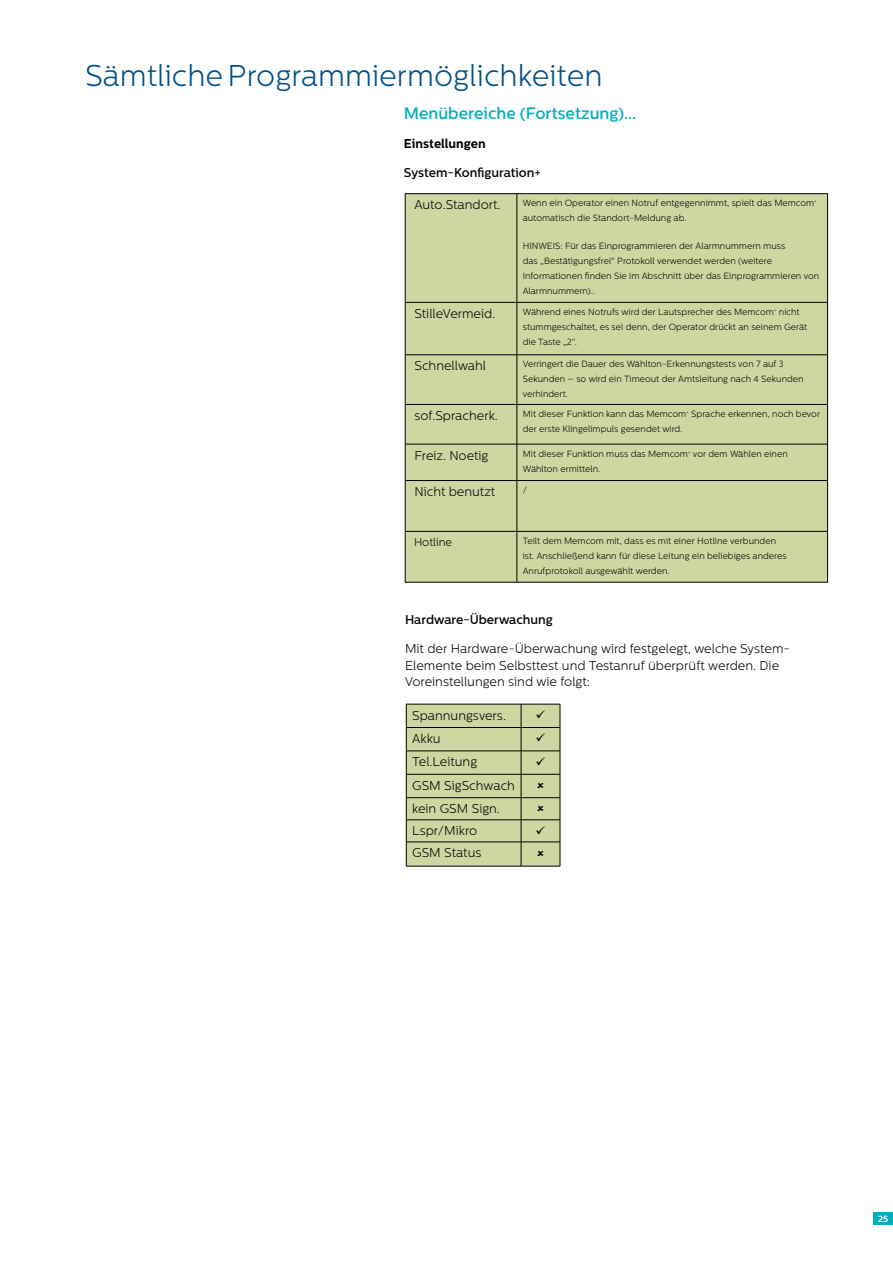
<style>
.page{position:relative;width:893px;height:1263px;background:#fff}
.page>*{position:absolute;margin:0;border:0;box-sizing:border-box;transform-origin:0 0}
.t1{font:300 30px "Centrale Sans";color:#00508c}
.t2{font:500 16.5px "Centrale Sans";color:#00adc1}
.t3{font:300 12.75px/16.5px "Centrale Sans";color:#000}
.t4{font:500 12.75px "Centrale Sans";color:#000}
.t5{font:700 12.75px "Centrale Sans";color:#000}
.t6{font:300 11.25px "Centrale Sans";color:#000}
.t7{font:300 9px/15px "Centrale Sans";color:#000}
.t8{font:700 9px "Centrale Sans";color:#fff}
</style>
<div class="page">
<div style="left:874px;top:1212px;width:19px;height:13px;background:#00adc1"></div>
<div style="left:406px;top:194px;width:421px;height:388px;background:#ced6a2"></div>
<hr style="left:405px;top:302px;width:112px;height:1px;background:#000">
<hr style="left:517px;top:302px;width:310px;height:1px;background:#000">
<hr style="left:405px;top:355px;width:112px;height:1px;background:#000">
<hr style="left:517px;top:355px;width:310px;height:1px;background:#000">
<hr style="left:405px;top:404px;width:112px;height:1px;background:#000">
<hr style="left:517px;top:404px;width:310px;height:1px;background:#000">
<hr style="left:405px;top:444px;width:112px;height:1px;background:#000">
<hr style="left:517px;top:444px;width:310px;height:1px;background:#000">
<hr style="left:517px;top:480px;width:310px;height:1px;background:#000">
<hr style="left:405px;top:193px;width:112px;height:1px;background:#000">
<hr style="left:517px;top:193px;width:311px;height:1px;background:#000">
<hr style="left:405px;top:194px;width:1px;height:108px;background:#000">
<hr style="left:517px;top:194px;width:1px;height:108px;background:#000">
<hr style="left:827px;top:194px;width:1px;height:108px;background:#000">
<hr style="left:405px;top:302px;width:1px;height:53px;background:#000">
<hr style="left:517px;top:302px;width:1px;height:53px;background:#000">
<hr style="left:827px;top:302px;width:1px;height:53px;background:#000">
<hr style="left:405px;top:355px;width:1px;height:49px;background:#000">
<hr style="left:517px;top:355px;width:1px;height:49px;background:#000">
<hr style="left:827px;top:355px;width:1px;height:49px;background:#000">
<hr style="left:405px;top:404px;width:1px;height:40px;background:#000">
<hr style="left:517px;top:404px;width:1px;height:40px;background:#000">
<hr style="left:827px;top:404px;width:1px;height:40px;background:#000">
<hr style="left:405px;top:444px;width:1px;height:36px;background:#000">
<hr style="left:517px;top:444px;width:1px;height:36px;background:#000">
<hr style="left:827px;top:444px;width:1px;height:36px;background:#000">
<hr style="left:517px;top:480px;width:1px;height:51px;background:#000">
<hr style="left:827px;top:480px;width:1px;height:51px;background:#000">
<hr style="left:517px;top:531px;width:311px;height:1px;background:#000">
<hr style="left:517px;top:531px;width:1px;height:51px;background:#000">
<hr style="left:827px;top:531px;width:1px;height:51px;background:#000">
<hr style="left:517px;top:582px;width:311px;height:1px;background:#000">
<hr style="left:405px;top:480px;width:112px;height:1px;background:#000">
<hr style="left:405px;top:480px;width:1px;height:51px;background:#000">
<hr style="left:405px;top:531px;width:112px;height:1px;background:#000">
<hr style="left:405px;top:531px;width:1px;height:51px;background:#000">
<hr style="left:405px;top:582px;width:112px;height:1px;background:#000">
<hr style="left:406px;top:866px;width:115px;height:1px;background:#000">
<hr style="left:521px;top:866px;width:39px;height:1px;background:#000">
<svg style="left:406px;top:704px;width:155px;height:162px;background:#c1c998"></svg>
<h1 class="t1" style="left:85px;top:59px;width:519px">Sämtliche Programmiermöglichkeiten</h1>
<h2 class="t2" style="left:404px;top:103px;width:234px">Menübereiche (Fortsetzung)...</h2>
<h3 class="t5" style="left:404px;top:136px;width:83px">Einstellungen</h3>
<h3 class="t4" style="left:404px;top:165px;width:138px">System-Konfiguration+</h3>
<h3 class="t3" style="left:414px;top:196px;width:88px">Auto.Standort.</h3>
<p class="t7" style="left:523px;top:196px;width:296px">Wenn ein Operator einen Notruf entgegennimmt, spielt das Memcom<sup>+ </sup>automatisch die Standort-Meldung ab.</p>
<p class="t7" style="left:523px;top:238px;width:298px">HINWEIS: Für das Einprogrammieren der Alarmnummern muss<br>das „Bestätigungsfrei“ Protokoll verwendet werden (weitere Informationen finden Sie im Abschnitt über das Einprogrammieren von Alarmnummern)..</p>
<h3 class="t3" style="left:414px;top:305px;width:82px">StilleVermeid.</h3>
<p class="t7" style="left:523px;top:304px;width:286px">Während eines Notrufs wird der Lautsprecher des Memcom<sup>+</sup> nicht stummgeschaltet, es sei denn, der Operator drückt an seinem Gerät die Taste „2“.</p>
<h3 class="t3" style="left:414px;top:357px;width:73px">Schnellwahl</h3>
<p class="t7" style="left:523px;top:357px;width:282px">Verringert die Dauer des Wählton-Erkennungstests von 7 auf 3<br>Sekunden – so wird ein Timeout der Amtsleitung nach 4 Sekunden verhindert.</p>
<h3 class="t3" style="left:414px;top:407px;width:85px">sof.Spracherk.</h3>
<p class="t7" style="left:523px;top:406px;width:299px">Mit dieser Funktion kann das Memcom<sup>+</sup> Sprache erkennen, noch bevor der erste Klingelimpuls gesendet wird.</p>
<h3 class="t3" style="left:414px;top:447px;width:76px">Freiz. Noetig</h3>
<p class="t7" style="left:523px;top:446px;width:267px">Mit dieser Funktion muss das Memcom<sup>+</sup> vor dem Wählen einen<br>Wählton ermitteln.</p>
<h3 class="t3" style="left:414px;top:483px;width:82px">Nicht benutzt</h3>
<p class="t7" style="left:523px;top:482px;width:6px">/</p>
<p class="t6" style="left:414px;top:535px;width:40px">Hotline</p>
<p class="t7" style="left:523px;top:533px;width:265px">Teilt dem Memcom mit, dass es mit einer Hotline verbunden ist. Anschließend kann für diese Leitung ein beliebiges anderes<br>Anrufprotokoll ausgewählt werden.</p>
<h3 class="t4" style="left:405px;top:612px;width:149px">Hardware-Überwachung</h3>
<h3 class="t3" style="left:405px;top:640px;width:386px">Mit der Hardware-Überwachung wird festgelegt, welche System-<br>Elemente beim Selbsttest und Testanruf überprüft werden. Die<br>Voreinstellungen sind wie folgt:</h3>
<h3 class="t3" style="left:412px;top:707px;width:95px">Spannungsvers.</h3>
<h3 class="t3" style="left:412px;top:730px;width:30px">Akku</h3>
<h3 class="t3" style="left:412px;top:753px;width:67px">Tel.Leitung</h3>
<h3 class="t3" style="left:412px;top:773px;width:104px;line-height:23.4px">GSM SigSchwach kein GSM Sign.</h3>
<h3 class="t3" style="left:412px;top:822px;width:67px">Lspr/Mikro</h3>
<h3 class="t3" style="left:412px;top:844px;width:71px">GSM Status</h3>
<p class="t8" style="left:878px;top:1213px;width:12px">25</p>
</div>
